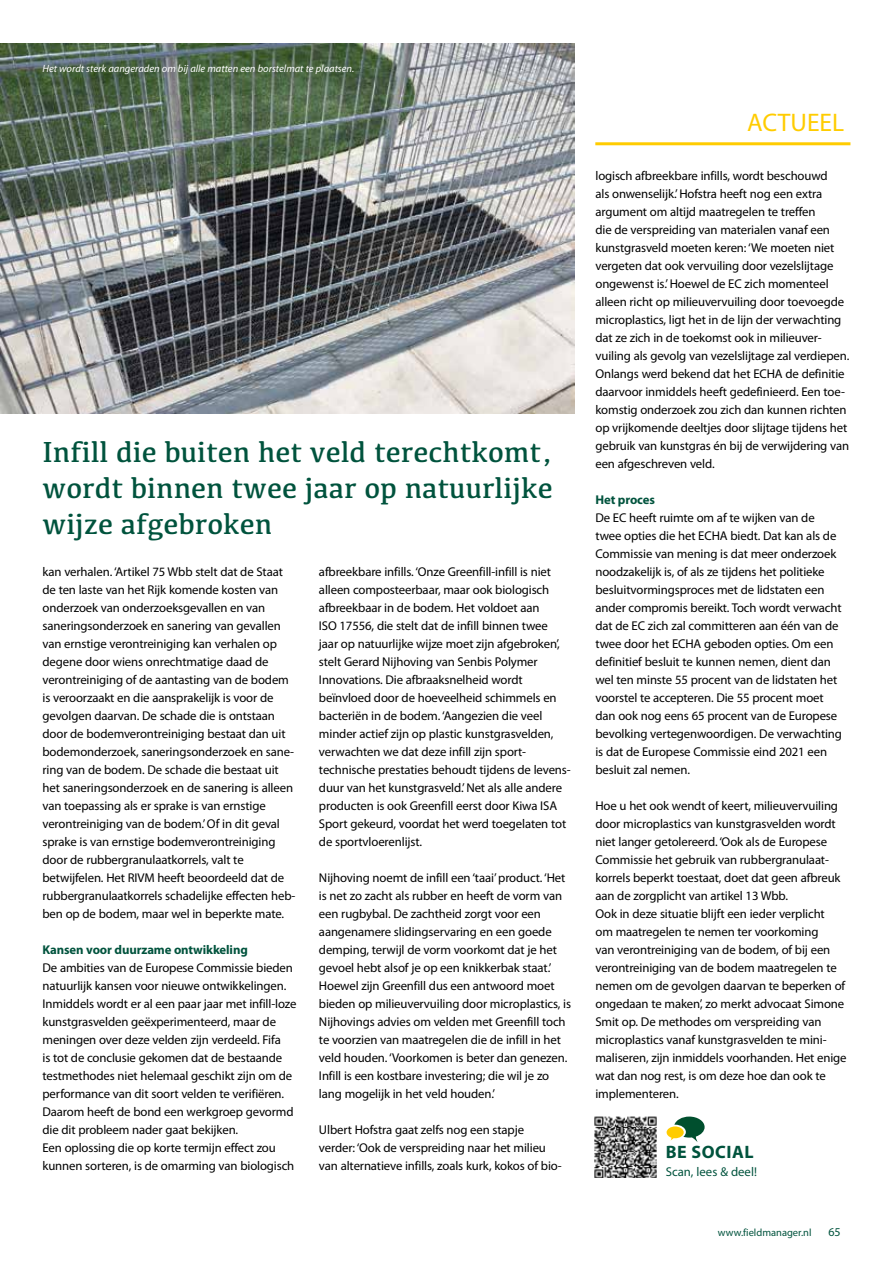
<style>
.page{position:relative;width:893px;height:1263px;background:#fff}
.page>*{position:absolute;margin:0;border:0;box-sizing:border-box;transform-origin:0 0}
.t1{font:30px/36px "Kefa";color:#00533d;text-align:justify}
.t2{font:25.5px "Myriad Pro";color:#fc0}
.t3{font:700 18px "Myriad Pro";letter-spacing:.03em;color:#00533d}
.t4{font:12.75px/18px "Myriad Pro";letter-spacing:-.01em;color:#000}
.t5{font:700 12.75px "Myriad Pro";letter-spacing:-.01em;color:#00533d}
.t6{font:12.75px "Myriad Pro";color:#00533d}
.t7{font:12px "Myriad Pro";color:#00533d}
.t8{font:italic 10.5px "Myriad Pro";color:#fff}
.t9{font:10.5px "Myriad Pro";color:#00533d}
</style>
<div class="page">
<hr style="left:595px;top:142px;width:255px;height:3px;background:#fc0">
<img style="left:0;top:43px;width:574px;height:371px">
<img style="left:594px;top:1116px;width:63px;height:62px">
<svg style="left:667px;top:1116px;width:38px;height:26px"></svg>
<p class="t8" style="left:43px;top:62px;width:313px">Het wordt sterk aangeraden om bij alle matten een borstelmat te plaatsen.</p>
<h1 class="t1" style="left:43px;top:433px;width:512px">Infill die buiten het veld terechtkomt, wordt binnen twee jaar op natuurlijke wijze afgebroken</h1>
<p class="t4" style="left:43px;top:563px;width:255px">kan verhalen. ‘Artikel 75 Wbb stelt dat de Staat de ten laste van het Rijk komende kosten van onderzoek van onderzoeksgevallen en van saneringsonderzoek en sanering van gevallen van ernstige verontreiniging kan verhalen op degene door wiens onrechtmatige daad de verontreiniging of de aantasting van de bodem is veroorzaakt en die aansprakelijk is voor de gevolgen daarvan. De schade die is ontstaan door de bodemverontreiniging bestaat dan uit bodemonderzoek, saneringsonderzoek en sane&shy;ring van de bodem. De schade die bestaat uit het saneringsonderzoek en de sanering is alleen van toepassing als er sprake is van ernstige verontreiniging van de bodem.’ Of in dit geval sprake is van ernstige bodemverontreiniging door de rubbergranulaatkorrels, valt te betwijfelen. Het RIVM heeft beoordeeld dat de rubbergranulaatkorrels schadelijke effecten heb&shy;ben op de bodem, maar wel in beperkte mate.</p>
<p class="t5" style="left:43px;top:941px;width:207px">Kansen voor duurzame ontwikkeling</p>
<p class="t4" style="left:43px;top:959px;width:255px">De ambities van de Europese Commissie bieden natuurlijk kansen voor nieuwe ontwikkelingen.<br>Inmiddels wordt er al een paar jaar met infill-loze kunstgrasvelden geëxperimenteerd, maar de meningen over deze velden zijn verdeeld. Fifa<br>is tot de conclusie gekomen dat de bestaande testmethodes niet helemaal geschikt zijn om de performance van dit soort velden te verifiëren.<br>Daarom heeft de bond een werkgroep gevormd die dit probleem nader gaat bekijken.<br>Een oplossing die op korte termijn effect zou kunnen sorteren, is de omarming van biologisch</p>
<p class="t4" style="left:319px;top:563px;width:253px">afbreekbare infills. ‘Onze Greenfill-infill is niet alleen composteerbaar, maar ook biologisch afbreekbaar in de bodem. Het voldoet aan<br>ISO 17556, die stelt dat de infill binnen twee<br>jaar op natuurlijke wijze moet zijn afgebroken’, stelt Gerard Nijhoving van Senbis Polymer Innovations. Die afbraaksnelheid wordt beïnvloed door de hoeveelheid schimmels en bacteriën in de bodem. ‘Aangezien die veel minder actief zijn op plastic kunstgrasvelden, verwachten we dat deze infill zijn sport&shy;technische prestaties behoudt tijdens de levens&shy;duur van het kunstgrasveld.’ Net als alle andere producten is ook Greenfill eerst door Kiwa ISA Sport gekeurd, voordat het werd toegelaten tot de sportvloerenlijst.</p>
<p class="t4" style="left:319px;top:869px;width:254px">Nijhoving noemt de infill een ‘taai’ product. ‘Het is net zo zacht als rubber en heeft de vorm van een rugbybal. De zachtheid zorgt voor een aangenamere slidingservaring en een goede demping, terwijl de vorm voorkomt dat je het gevoel hebt alsof je op een knikkerbak staat.’ Hoewel zijn Greenfill dus een antwoord moet bieden op milieuvervuiling door microplastics, is Nijhovings advies om velden met Greenfill toch te voorzien van maatregelen die de infill in het veld houden. ‘Voorkomen is beter dan genezen.<br>Infill is een kostbare investering; die wil je zo lang mogelijk in het veld houden.’</p>
<p class="t4" style="left:319px;top:1121px;width:244px">Ulbert Hofstra gaat zelfs nog een stapje verder: ‘Ook de verspreiding naar het milieu van alternatieve infills, zoals kurk, kokos of bio-</p>
<h2 class="t2" style="left:747px;top:107px;width:99px">ACTUEEL</h2>
<p class="t4" style="left:595px;top:167px;width:255px">logisch afbreekbare infills, wordt beschouwd<br>als onwenselijk.’ Hofstra heeft nog een extra argument om altijd maatregelen te treffen<br>die de verspreiding van materialen vanaf een kunstgrasveld moeten keren: ‘We moeten niet vergeten dat ook vervuiling door vezelslijtage ongewenst is.’ Hoewel de EC zich momenteel alleen richt op milieuvervuiling door toevoegde microplastics, ligt het in de lijn der verwachting dat ze zich in de toekomst ook in milieuver&shy;vuiling als gevolg van vezelslijtage zal verdiepen.<br>Onlangs werd bekend dat het ECHA de definitie daarvoor inmiddels heeft gedefinieerd. Een toe&shy;komstig onderzoek zou zich dan kunnen richten op vrijkomende deeltjes door slijtage tijdens het gebruik van kunstgras én bij de verwijdering van een afgeschreven veld.</p>
<p class="t5" style="left:595px;top:492px;width:61px">Het proces</p>
<p class="t4" style="left:595px;top:509px;width:248px">De EC heeft ruimte om af te wijken van de twee opties die het ECHA biedt. Dat kan als de Commissie van mening is dat meer onderzoek noodzakelijk is, of als ze tijdens het politieke besluitvormingsproces met de lidstaten een ander compromis bereikt. Toch wordt verwacht dat de EC zich zal committeren aan één van de twee door het ECHA geboden opties. Om een definitief besluit te kunnen nemen, dient dan wel ten minste 55 procent van de lidstaten het voorstel te accepteren. Die 55 procent moet dan ook nog eens 65 procent van de Europese bevolking vertegenwoordigen. De verwachting is dat de Europese Commissie eind 2021 een besluit zal nemen.</p>
<p class="t4" style="left:595px;top:797px;width:253px">Hoe u het ook wendt of keert, milieuvervuiling door microplastics van kunstgrasvelden wordt niet langer getolereerd. ‘Ook als de Europese Commissie het gebruik van rubbergranulaat&shy;korrels beperkt toestaat, doet dat geen afbreuk aan de zorgplicht van artikel 13 Wbb.<br>Ook in deze situatie blijft een ieder verplicht<br>om maatregelen te nemen ter voorkoming<br>van verontreiniging van de bodem, of bij een verontreiniging van de bodem maatregelen te nemen om de gevolgen daarvan te beperken of ongedaan te maken’, zo merkt advocaat Simone Smit op. De methodes om verspreiding van microplastics vanaf kunstgrasvelden te mini&shy;maliseren, zijn inmiddels voorhanden. Het enige wat dan nog rest, is om deze hoe dan ook te implementeren.</p>
<h3 class="t3" style="left:666px;top:1140px;width:89px">BE SOCIAL</h3>
<p class="t6" style="left:666px;top:1164px;width:93px">Scan, lees &amp; deel!</p>
<p class="t9" style="left:718px;top:1226px;width:95px">www.fieldmanager.nl</p>
<p class="t7" style="left:828px;top:1224px;width:14px">65</p>
</div>
